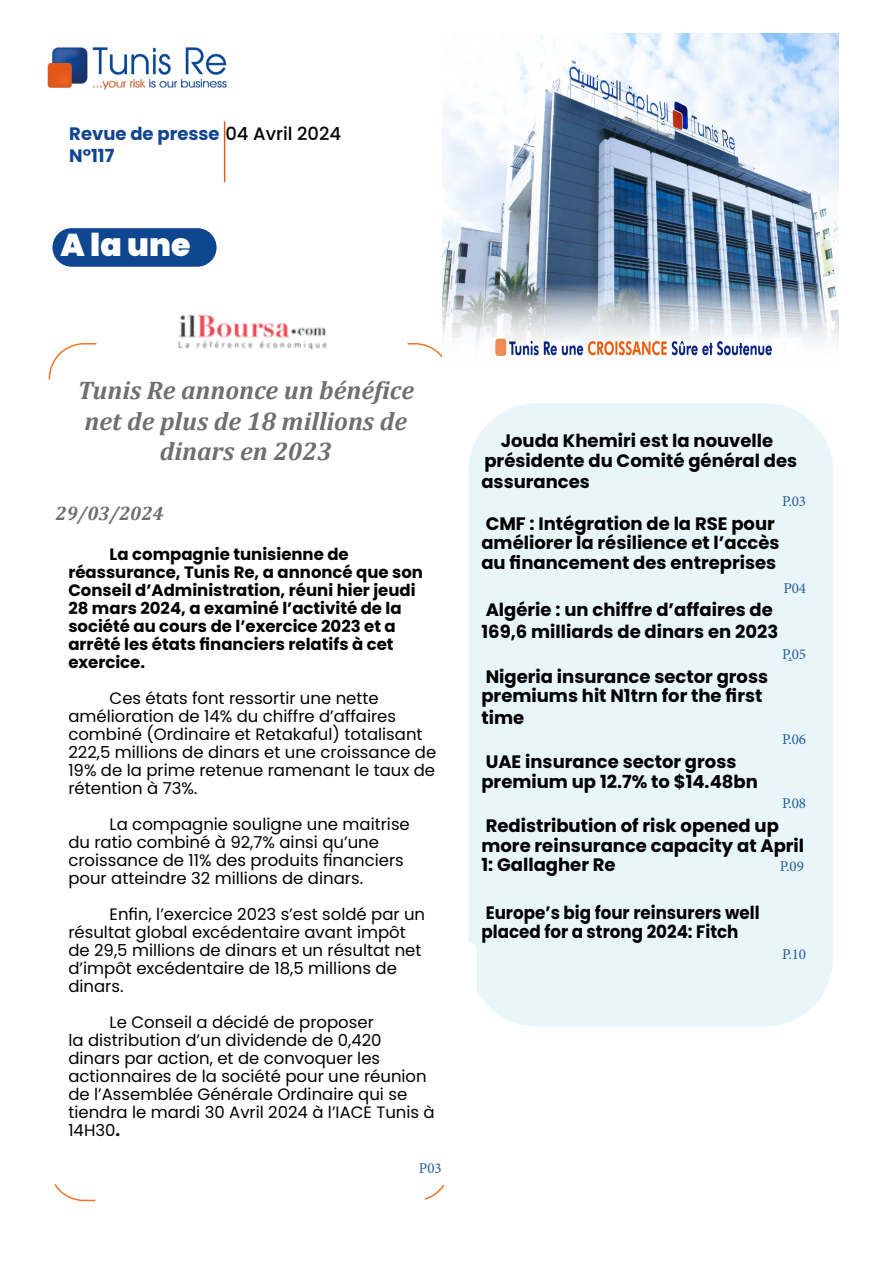
<style>
.page{position:relative;width:893px;height:1263px;background:#fff}
.page>*{position:absolute;margin:0;border:0;box-sizing:border-box;transform-origin:0 0}
.t1{font:900 31.5px "Poppins";color:#fff}
.t2{font:italic 700 25.5px/30.6px "Cambria";color:#706f6f;text-align:center}
.t3{font:italic 700 19.5px "Cambria";color:#706f6f}
.t4{font:700 18px/19.5px "Poppins";color:#000}
.t5{font:700 18px/19.5px "Poppins";color:#000;scale:.93 1}
.t6{font:700 18px/21.6px "Poppins";color:#114590}
.t7{font:16.5px/18px "Poppins";color:#000}
.t8{font:700 16.5px/18px "Poppins";color:#000}
.t9{font:15px "Minion Pro";color:#275b9b}
.s1{font-weight:500;color:#000}
.s2{font-weight:700}
</style>
<div class="page">
<div style="left:52px;top:228px;width:165px;height:39px;background:#0e468f;border-radius:19px"></div>
<hr style="left:224px;top:121px;width:1px;height:61px;background:#e45b18">
<div style="left:469px;top:403px;width:364px;height:623px;background:#e8f5f9;border-radius:68px"></div>
<img style="left:47px;top:47px;width:180px;height:43px">
<div style="left:460px;top:943px;width:17px;height:253px;background:#fff;border-radius:8px"></div>
<img style="left:442px;top:33px;width:397px;height:323px">
<img style="left:177px;top:314px;width:150px;height:36px">
<p class="t6" style="left:69px;top:123px;width:273px">Revue de presse <span class="s1">04 Avril 2024<br></span>N°117</p>
<h1 class="t1" style="left:61px;top:227px;width:131px">A la une</h1>
<h2 class="t2" style="left:78px;top:374px;width:338px">Tunis Re annonce un bénéfice net de plus de 18 millions de dinars en 2023</h2>
<p class="t3" style="left:56px;top:500px;width:110px">29/03/2024</p>
<p class="t8" style="left:68px;top:545px;width:356px;text-indent:41px">La compagnie tunisienne de réassurance, Tunis Re, a annoncé que son Conseil d’Administration, réuni hier jeudi 28 mars 2024, a examiné l’activité de la société au cours de l’exercice 2023 et a arrêté les états financiers relatifs à cet exercice.</p>
<p class="t7" style="left:68px;top:689px;width:369px;text-indent:41px">Ces états font ressortir une nette amélioration de 14% du chiffre d’affaires combiné (Ordinaire et Retakaful) totalisant 222,5 millions de dinars et une croissance de 19% de la prime retenue ramenant le taux de rétention à 73%.</p>
<p class="t7" style="left:68px;top:815px;width:343px;text-indent:41px">La compagnie souligne une maitrise du ratio combiné à 92,7% ainsi qu’une croissance de 11% des produits financiers pour atteindre 32 millions de dinars.</p>
<p class="t7" style="left:68px;top:905px;width:358px;text-indent:41px">Enfin, l’exercice 2023 s’est soldé par un résultat global excédentaire avant impôt de 29,5 millions de dinars et un résultat net d’impôt excédentaire de 18,5 millions de dinars.</p>
<p class="t7" style="left:68px;top:1013px;width:368px;text-indent:41px">Le Conseil a décidé de proposer<br>la distribution d’un dividende de 0,420 dinars par action, et de convoquer les actionnaires de la société pour une réunion de l’Assemblée Générale Ordinaire qui se tiendra le mardi 30 Avril 2024 à l’IACE Tunis à 14H30<span class="s2">.</span></p>
<p class="t9" style="left:419px;top:1158px;width:24px">P03</p>
<p class="t4" style="left:484px;top:431px;width:314px;text-align:center">Jouda Khemiri est la nouvelle présidente du Comité général des</p>
<p class="t4" style="left:481px;top:472px;width:110px">assurances</p>
<p class="t9" style="left:782px;top:491px;width:26px">P.03</p>
<p class="t4" style="left:481px;top:514px;width:300px">CMF : Intégration de la RSE pour améliorer la résilience et l’accès au financement des entreprises</p>
<p class="t9" style="left:783px;top:578px;width:24px">P04</p>
<p class="t4" style="left:481px;top:599px;width:298px;line-height:21.6px">Algérie : un chiffre d’affaires de<br>169,6 milliards de dinars en 2023</p>
<p class="t9" style="left:782px;top:644px;width:26px">P.05</p>
<p class="t4" style="left:481px;top:667px;width:288px">Nigeria insurance sector gross premiums hit N1trn for the first</p>
<p class="t4" style="left:481px;top:708px;width:44px">time</p>
<p class="t9" style="left:782px;top:730px;width:26px">P.06</p>
<p class="t4" style="left:481px;top:752px;width:278px">UAE insurance sector gross premium up 12.7% to $14.48bn</p>
<p class="t9" style="left:782px;top:794px;width:26px">P.08</p>
<p class="t4" style="left:481px;top:816px;width:324px">Redistribution of risk opened up more reinsurance capacity at April<br>1: Gallagher Re</p>
<p class="t9" style="left:780px;top:856px;width:26px">P.09</p>
<p class="t5" style="left:481px;top:903px;width:301px">Europe’s big four reinsurers well placed for a strong 2024: Fitch</p>
<p class="t9" style="left:782px;top:944px;width:26px">P.10</p>
</div>
